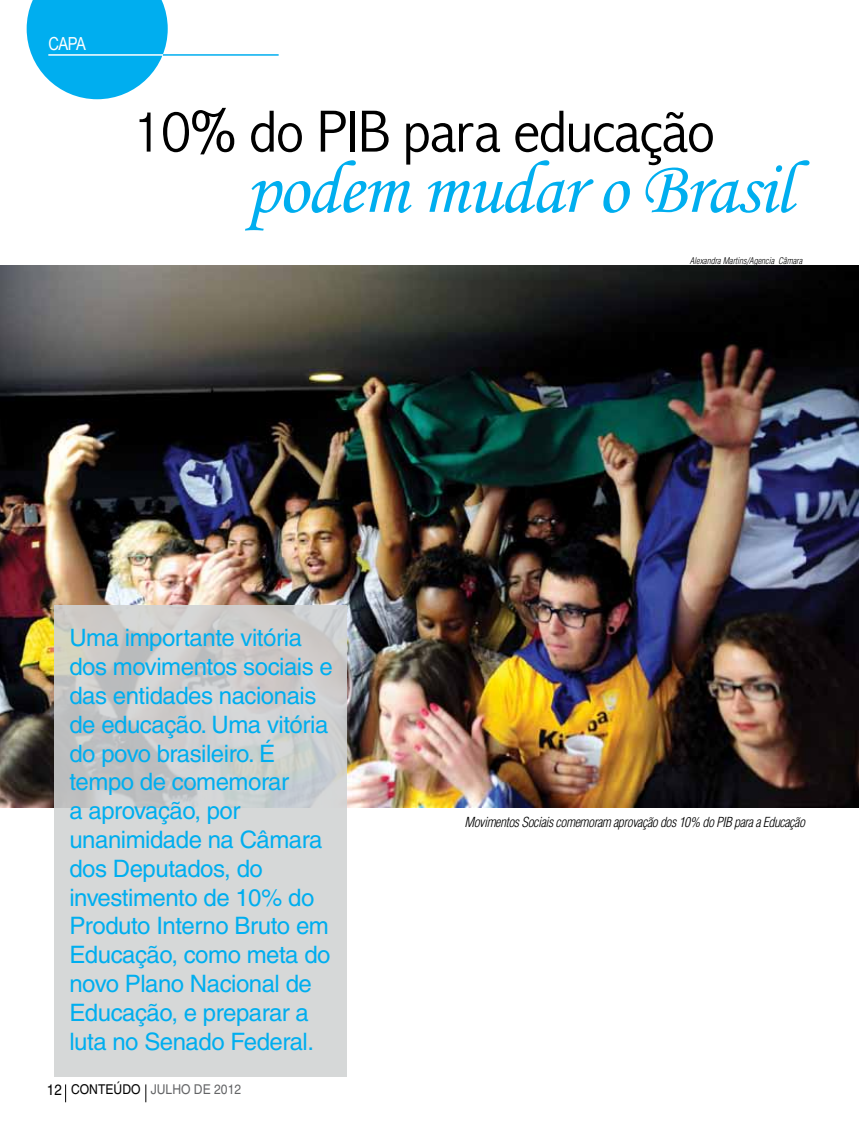
<style>
.page{position:relative;width:859px;height:1131px;background:#fff}
.page>*{position:absolute;margin:0;border:0;box-sizing:border-box;transform-origin:0 0}
.t1{font:75px "Monotype Corsiva";letter-spacing:-.02em;color:#00aeef}
.t2{font:300 condensed 60px "Abadi";letter-spacing:-.02em;color:#000;scale:1.1 1}
.t3{font:24px/28.8px "Helvetica";letter-spacing:-.02em;color:#00aeef}
.t4{font:18px "Arial Narrow";color:#fff}
.t5{font:italic 300 condensed 13.5px "Helvetica";letter-spacing:-.03em;color:#000}
.t6{font:13.5px "Helvetica";color:#636466;scale:.9 1}
.t7{font:italic 300 condensed 9px "Helvetica";color:#000}
.s1{font-size:15px;color:#000}
.s2{color:#000}
</style>
<div class="page">
<svg style="left:65px;top:1084px;width:1px;height:18px"></svg>
<svg style="left:145px;top:1084px;width:1px;height:18px"></svg>
<img style="left:0;top:265px;width:859px;height:542px">
<svg style="left:27px;top:0;width:141px;height:99px"></svg>
<hr style="left:48px;top:54px;width:177px;height:2px;background:#fff">
<hr style="left:163px;top:54px;width:116px;height:2px;background:#00aeef">
<svg style="left:54px;top:605px;width:293px;height:472px;background:#d0d2d2"></svg>
<p class="t4" style="left:48px;top:30px;width:21px">Capa</p>
<h2 class="t2" style="left:132px;top:97px;width:531px">10% do PIB para educação</h2>
<h1 class="t1" style="left:246px;top:143px;width:548px">podem mudar o Brasil</h1>
<p class="t7" style="left:690px;top:255px;width:114px">Alexandra Martins/Agencia Câmara</p>
<p class="t3" style="left:69px;top:624px;width:265px">U ma importante vitória dos movimentos sociais e das entidades nacionais de educação. U ma vitória do povo brasileiro. É tempo de comemorar<br>a aprovação, por unanimidade na Câmara dos Deputados, do investimento de 10% do<br>Produto Interno Bruto em<br>Educação, como meta do novo Plano Nacional de<br>Educação, e preparar a luta no Senado Federal.</p>
<p class="t6" style="left:47px;top:1081px;width:217px"><span class="s1">12</span> <span class="s2">CONTEÚDO</span> JULHO DE 2012</p>
<p class="t5" style="left:464px;top:814px;width:342px">Movimentos Sociais comemoram aprovação dos 10% do PIB para a Educação</p>
</div>
